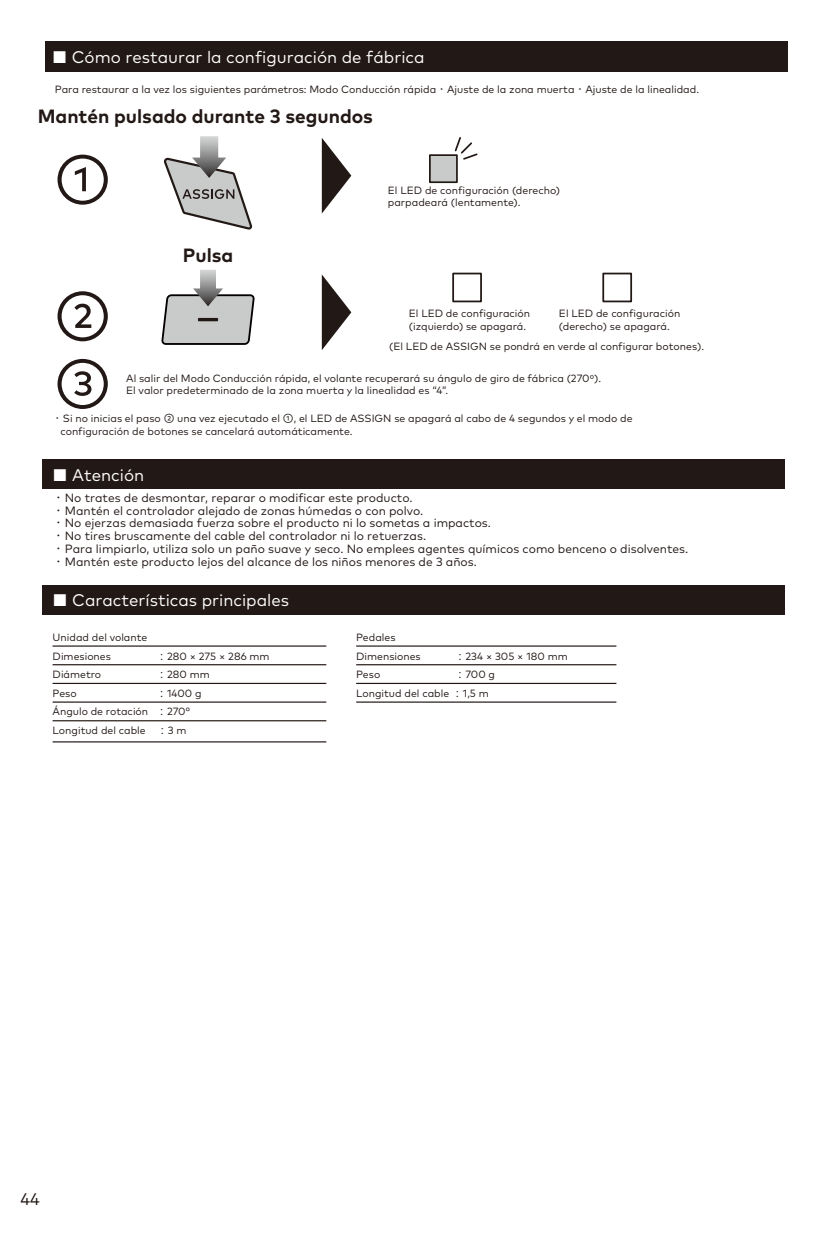
<style>
.page{position:relative;width:834px;height:1251px;background:#fff}
.page>*{position:absolute;margin:0;border:0;box-sizing:border-box;transform-origin:0 0}
.t1{font:56.7px "Mark OT";color:#221815}
.t2{font:700 19.2px "Mark OT";color:#221815}
.t3{font:16.8px "Mark OT";color:#fff}
.t4{font:16.8px "Mark OT";color:#221815}
.t5{font:12px/12.9px "Mark OT";color:#221815}
.t6{font:10.5px/18.6px "Mark OT";color:#221815}
.s1{font-family:"SST Jp Pro"}
</style>
<div class="page">
<div style="left:45px;top:41px;width:742px;height:31px;background:#221815"></div>
<svg style="left:322px;top:138px;width:29px;height:75px"></svg>
<svg style="left:322px;top:274px;width:29px;height:76px"></svg>
<div style="left:429px;top:154px;width:28px;height:29px;background:#c9caca;border:2px solid #221815"></div>
<svg style="left:453px;top:137px;width:25px;height:24px"></svg>
<div style="left:452px;top:272px;width:30px;height:30px;background:#fff;border:2px solid #221815"></div>
<div style="left:602px;top:272px;width:30px;height:30px;background:#fff;border:2px solid #221815"></div>
<div style="left:43px;top:585px;width:741px;height:29px;background:#221815"></div>
<hr style="left:53px;top:645px;width:273px;height:1px;background:#221815">
<hr style="left:53px;top:664px;width:273px;height:1px;background:#221815">
<hr style="left:53px;top:682px;width:273px;height:2px;background:#221815">
<hr style="left:53px;top:701px;width:273px;height:1px;background:#221815">
<hr style="left:53px;top:720px;width:273px;height:1px;background:#221815">
<hr style="left:53px;top:741px;width:273px;height:1px;background:#221815">
<hr style="left:356px;top:645px;width:260px;height:1px;background:#221815">
<hr style="left:356px;top:664px;width:260px;height:1px;background:#221815">
<hr style="left:356px;top:682px;width:260px;height:2px;background:#221815">
<hr style="left:356px;top:701px;width:260px;height:1px;background:#221815">
<div style="left:43px;top:458px;width:741px;height:30px;background:#221815"></div>
<svg style="left:161px;top:270px;width:93px;height:75px"></svg>
<hr style="left:198px;top:318px;width:20px;height:3px;background:#221815">
<svg style="left:163px;top:136px;width:90px;height:94px"></svg>
<h3 class="t3" style="left:52px;top:47px;width:374px">■ Cómo restaurar la configuración de fábrica</h3>
<p class="t6" style="left:55px;top:80px;width:645px">Para restaurar a la vez los siguientes parámetros: Modo Conducción rápida <span class="s1">・</span> Ajuste de la zona muerta <span class="s1">・</span> Ajuste de la linealidad.</p>
<h2 class="t2" style="left:38px;top:104px;width:336px">Mantén pulsado durante 3 segundos</h2>
<h1 class="t1" style="left:54px;top:144px;width:60px">①</h1>
<h1 class="t1" style="left:54px;top:281px;width:60px">②</h1>
<h2 class="t2" style="left:183px;top:243px;width:52px">Pulsa</h2>
<p class="t6" style="left:388px;top:184px;width:174px;line-height:12.6px">El LED de configuración (derecho) parpadeará (lentamente).</p>
<p class="t6" style="left:409px;top:307px;width:123px;line-height:12.6px">El LED de configuración (izquierdo) se apagará.</p>
<p class="t6" style="left:559px;top:307px;width:123px;line-height:12.6px">El LED de configuración (derecho) se apagará.</p>
<p class="t6" style="left:389px;top:336px;width:316px">(El LED de ASSIGN se pondrá en verde al configurar botones).</p>
<h1 class="t1" style="left:54px;top:349px;width:60px">③</h1>
<p class="t6" style="left:60px;top:422px;width:293px">configuración de botones se cancelará automáticamente.</p>
<p class="t6" style="left:126px;top:371px;width:476px;line-height:12.6px">Al salir del Modo Conducción rápida, el volante recuperará su ángulo de giro de fábrica (270º).<br>El valor predeterminado de la zona muerta y la linealidad es “4”.</p>
<p class="t6" style="left:52px;top:409px;width:581px"><span class="s1">・</span>Si no inicias el paso ② una vez ejecutado el ①, el LED de ASSIGN se apagará al cabo de 4 segundos y el modo de</p>
<h3 class="t3" style="left:53px;top:465px;width:93px">■ Atención</h3>
<p class="t5" style="left:53px;top:490px;width:637px"><span class="s1">・</span> No trates de desmontar, reparar o modificar este producto.<br><span class="s1">・</span> Mantén el controlador alejado de zonas húmedas o con polvo.<br><span class="s1">・</span> No ejerzas demasiada fuerza sobre el producto ni lo sometas a impactos.<br><span class="s1">・</span> No tires bruscamente del cable del controlador ni lo retuerzas.<br><span class="s1">・</span> Para limpiarlo, utiliza solo un paño suave y seco. No emplees agentes químicos como benceno o disolventes.<span class="s1">・</span> Mantén este producto lejos del alcance de los niños menores de 3 años.</p>
<h3 class="t3" style="left:53px;top:590px;width:238px">■ Características principales</h3>
<p class="t6" style="left:53px;top:627px;width:96px">Unidad del volante<br>Dimesiones</p>
<p class="t6" style="left:156px;top:646px;width:115px"><span class="s1">：</span> 280 × 275 × 286 mm</p>
<p class="t6" style="left:53px;top:665px;width:50px">Diámetro</p>
<p class="t6" style="left:156px;top:665px;width:55px"><span class="s1">：</span> 280 mm</p>
<p class="t6" style="left:53px;top:683px;width:26px">Peso</p>
<p class="t6" style="left:53px;top:683px;width:150px;text-indent:104px"><span class="s1">：</span> 1400 g<br>Ángulo de rotación <span class="s1">：</span> 270°<br>Longitud del cable <span class="s1">：</span> 3 m</p>
<p class="t6" style="left:356px;top:627px;width:66px">Pedales<br>Dimensiones</p>
<p class="t6" style="left:454px;top:646px;width:114px"><span class="s1">：</span> 234 × 305 × 180 mm</p>
<p class="t6" style="left:356px;top:665px;width:140px;text-indent:99px"><span class="s1">：</span> 700 g<br>Longitud del cable <span class="s1">：</span> 1,5 m</p>
<p class="t6" style="left:356px;top:665px;width:26px">Peso</p>
<h3 class="t4" style="left:21px;top:1188px;width:21px">44</h3>
</div>
